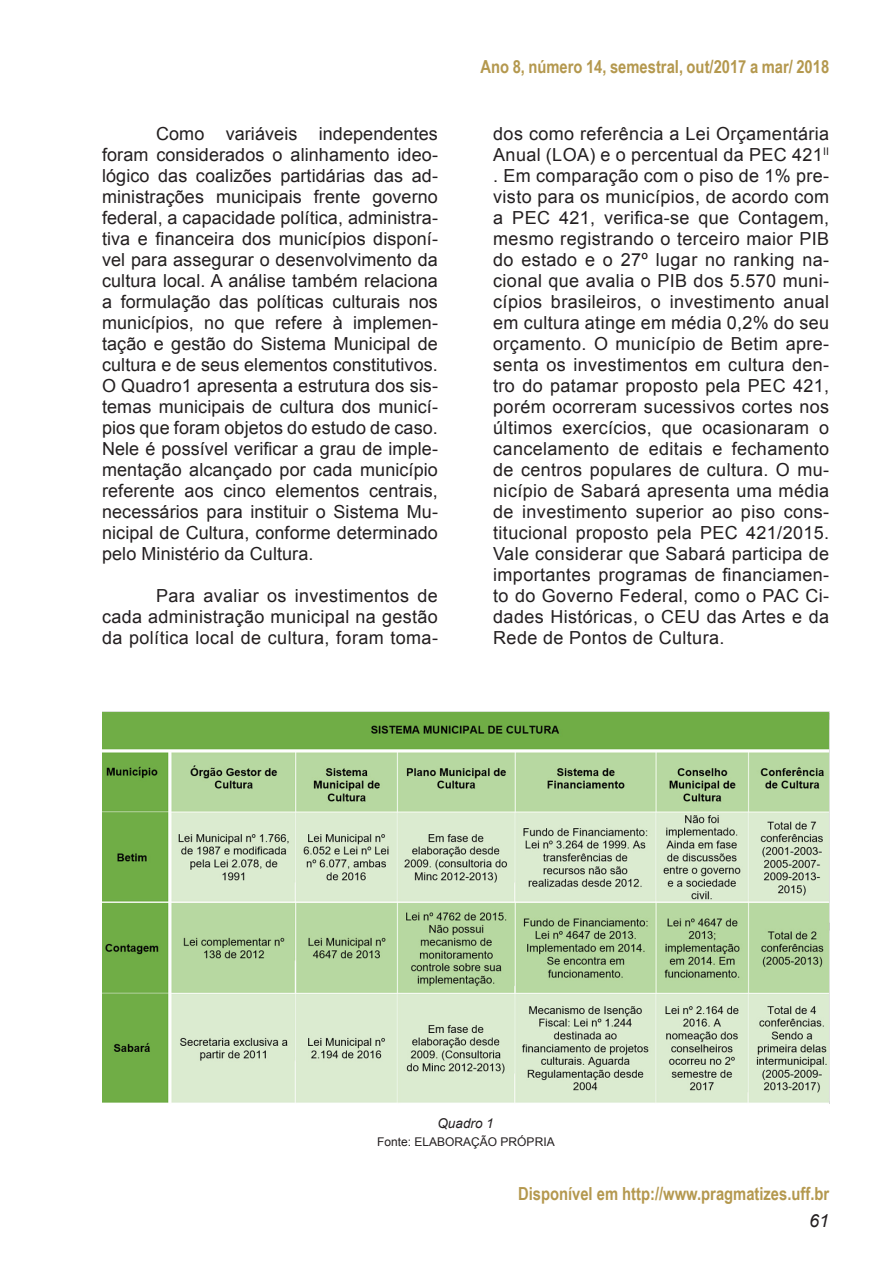
<style>
.page{position:relative;width:893px;height:1263px;background:#fff}
.page>*{position:absolute;margin:0;border:0;box-sizing:border-box;transform-origin:0 0}
.t1{font:18px/21px "Arial";letter-spacing:.02em;color:#231f20;text-align:justify}
.t2{font:700 18px "Arial Narrow";color:#b4984e}
.t3{font:italic 18px "Arial";color:#231f20}
.t4{font:italic 13.5px "Arial";color:#231f20}
.t5{font:12px "Arial";color:#231f20}
</style>
<div class="page">
<img style="left:102px;top:712px;width:727px;height:391px">
<p class="t1" style="left:102px;top:123px;width:337px;text-indent:54px">Como variáveis independentes foram considerados o alinhamento ideo&shy;lógico das coalizões partidárias das ad&shy;ministrações municipais frente governo federal, a capacidade política, administra&shy;tiva e financeira dos municípios disponí&shy;vel para assegurar o desenvolvimento da cultura local. A análise também relaciona a formulação das políticas culturais nos municípios, no que refere à implemen&shy;tação e gestão do Sistema Municipal de cultura e de seus elementos constitutivos.<br>O Quadro1 apresenta a estrutura dos sis&shy;temas municipais de cultura dos municí&shy;pios que foram objetos do estudo de caso.<br>Nele é possível verificar a grau de imple&shy;mentação alcançado por cada município referente aos cinco elementos centrais, necessários para instituir o Sistema Mu&shy;nicipal de Cultura, conforme determinado pelo Ministério da Cultura.</p>
<p class="t1" style="left:102px;top:585px;width:337px;text-indent:54px">Para avaliar os investimentos de cada administração municipal na gestão da política local de cultura, foram toma-</p>
<p class="t2" style="left:480px;top:53px;width:350px">Ano 8, número 14, semestral, out/2017 a mar/ 2018</p>
<p class="t1" style="left:493px;top:123px;width:337px">dos como referência a Lei Orçamentária Anual (LOA) e o percentual da PEC 421<sup>II </sup>. Em comparação com o piso de 1% pre&shy;visto para os municípios, de acordo com a PEC 421, verifica-se que Contagem, mesmo registrando o terceiro maior PIB do estado e o 27º lugar no ranking na&shy;cional que avalia o PIB dos 5.570 muni&shy;cípios brasileiros, o investimento anual em cultura atinge em média 0,2% do seu orçamento. O município de Betim apre&shy;senta os investimentos em cultura den&shy;tro do patamar proposto pela PEC 421, porém ocorreram sucessivos cortes nos últimos exercícios, que ocasionaram o cancelamento de editais e fechamento de centros populares de cultura. O mu&shy;nicípio de Sabará apresenta uma média de investimento superior ao piso cons&shy;titucional proposto pela PEC 421/2015.<br>Vale considerar que Sabará participa de importantes programas de financiamen&shy;to do Governo Federal, como o PAC Ci&shy;dades Históricas, o CEU das Artes e da Rede de Pontos de Cultura.</p>
<p class="t4" style="left:437px;top:1115px;width:58px">Quadro 1</p>
<p class="t5" style="left:377px;top:1134px;width:179px">Fonte: ELABORAÇÃO PRÓPRIA</p>
<p class="t2" style="left:518px;top:1179px;width:313px">Disponível em http://www.pragmatizes.uff.br</p>
<p class="t3" style="left:809px;top:1209px;width:22px">61</p>
</div>
